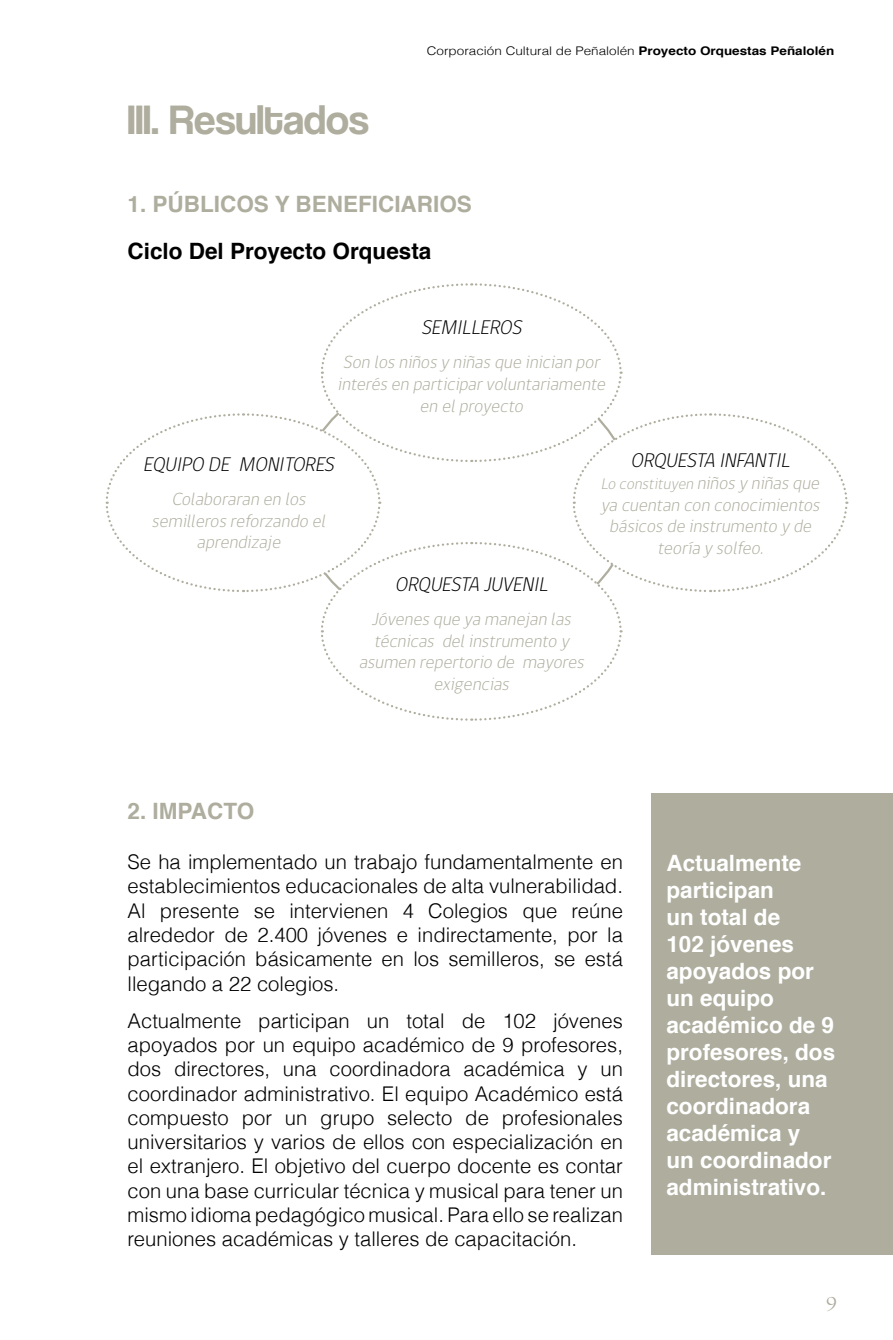
<style>
.page{position:relative;width:893px;height:1340px;background:#fff}
.page>*{position:absolute;margin:0;border:0;box-sizing:border-box;transform-origin:0 0}
.t1{font:42.75px "Coolvetica Rg";color:#aead9e}
.t2{font:700 22.5px/27px "Helvetica";color:#fff}
.t3{font:700 22.5px "Helvetica";color:#aead9e}
.t4{font:700 22.5px "Helvetica";color:#000}
.t5{font:21.82px "Arno Pro Light Display";color:#aead9e;scale:1.14 1}
.t6{font:300 20.25px/24.3px "Helvetica";color:#000;text-align:justify}
.t7{font:italic 300 20.25px "gob CL";color:#000}
.t8{font:italic 300 18px/21.6px "gob CL";color:#aead9e;text-align:center}
.t9{font:300 11.92px "Helvetica";color:#000;scale:1.14 1}
.s1{font-weight:700}
.s2{font-size:15.75px}
</style>
<div class="page">
<svg style="left:105px;top:283px;width:744px;height:438px"></svg>
<div style="left:651px;top:793px;width:242px;height:461px;background:#aead9e"></div>
<h1 class="t1" style="left:128px;top:95px;width:243px">III. Resultados</h1>
<p class="t9" style="left:427px;top:41px;width:359px">Corporación Cultural de Peñalolén <span class="s1">Proyecto Orquestas Peñalolén</span></p>
<p class="t3" style="left:128px;top:186px;width:346px">1. PÚBLICOS Y BENEFICIARIOS</p>
<p class="t4" style="left:128px;top:232px;width:305px">Ciclo Del Proyecto Orquesta</p>
<p class="t7" style="left:421px;top:313px;width:107px">SEMILLEROS</p>
<p class="t8" style="left:337px;top:352px;width:274px">Son losniñosyniñasque inician por interésen participarvoluntariamente en elproyecto</p>
<p class="t7" style="left:143px;top:450px;width:197px">EQUIPO DE MONITORES</p>
<p class="t8" style="left:152px;top:489px;width:180px">Colaboraran en los semillerosreforzando el aprendizaje</p>
<p class="t7" style="left:395px;top:570px;width:159px">ORQUESTA JUVENIL</p>
<p class="t8" style="left:359px;top:609px;width:231px">Jóvenesque ya manejan las técnicas delinstrumento y asumen repertorio de mayores exigencias</p>
<p class="t7" style="left:630px;top:447px;width:166px">ORQUESTA INFANTIL</p>
<p class="t8" style="left:601px;top:472px;width:225px"><span class="s2">Lo constituyen</span> niñosyniñasque ya cuentan con conocimientos básicosde instrumento yde teoría ysolfeo.</p>
<p class="t3" style="left:128px;top:793px;width:128px">2. IMPACTO</p>
<p class="t6" style="left:128px;top:848px;width:497px">Se ha implementado un trabajo fundamentalmente en establecimientos educacionales de alta vulnerabilidad.<br>Al presente se intervienen 4 Colegios que reúne alrededor de 2.400 jóvenes e indirectamente, por la participación básicamente en los semilleros, se está llegando a 22 colegios.</p>
<p class="t6" style="left:128px;top:1007px;width:497px">Actualmente participan un total de 102 jóvenes apoyados por un equipo académico de 9 profesores, dos directores, una coordinadora académica y un coordinador administrativo. El equipo Académico está compuesto por un grupo selecto de profesionales universitarios y varios de ellos con especialización en el extranjero. El objetivo del cuerpo docente es contar con una base curricular técnica y musical para tener un mismo idioma pedagógico musical. Para ello se realizan reuniones académicas y talleres de capacitación.</p>
<p class="t2" style="left:666px;top:849px;width:170px">Actualmente participan<br>un total de<br>102 jóvenes apoyados por un equipo académico de 9 profesores, dos directores, una coordinadora académica y<br>un coordinador administrativo.</p>
<p class="t5" style="left:826px;top:1291px;width:11px">9</p>
</div>
